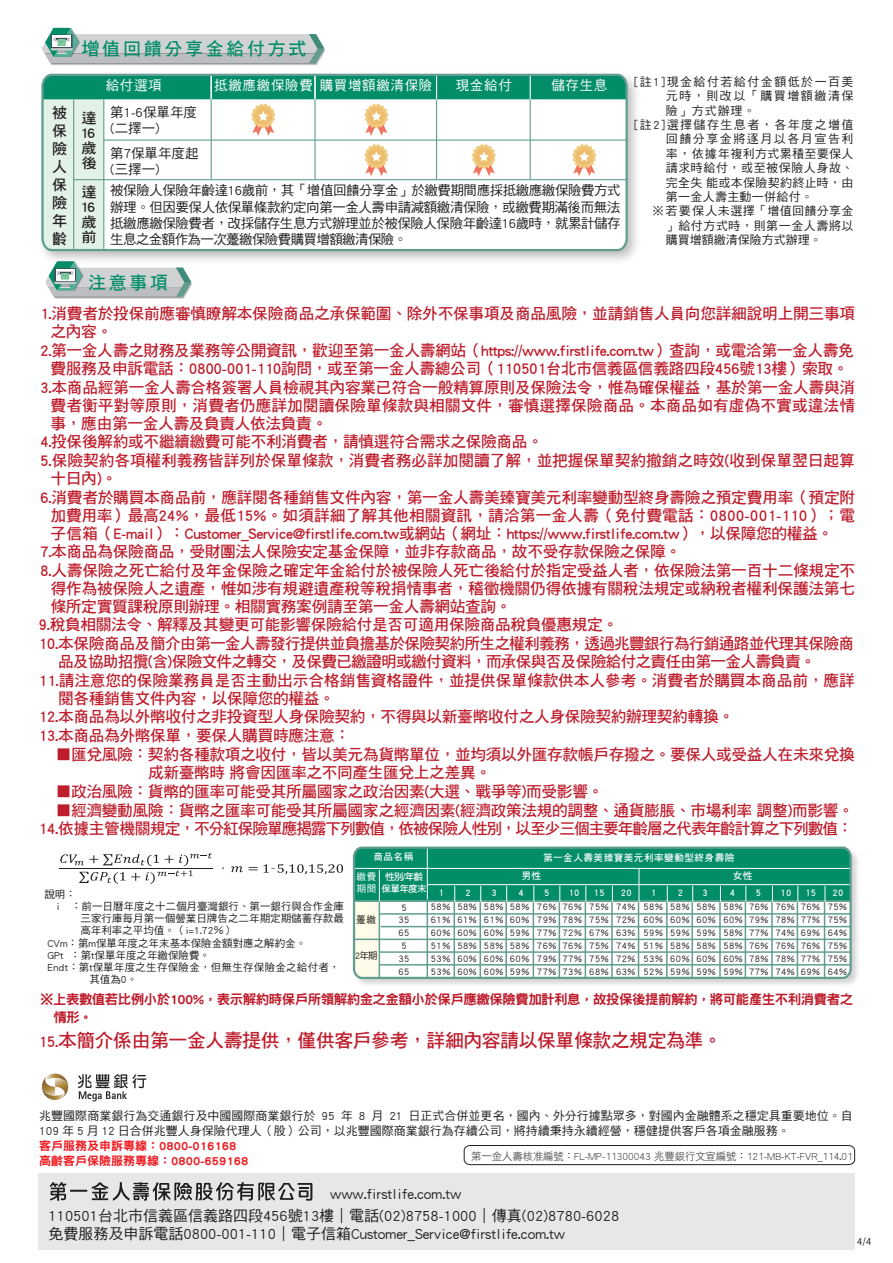
<style>
.page{position:relative;width:893px;height:1263px;background:#fff}
.page>*{position:absolute;margin:0;border:0;box-sizing:border-box;transform-origin:0 0}
.t1{font:18.9px "DF Hei Std W7";letter-spacing:-.025em;color:#be1d2c}
.t2{font:18px "DF Hei Std W7";letter-spacing:.15em;color:#008d68}
.t3{font:15.75px/18.6px "DF Hei Std W7";letter-spacing:-.025em;color:#be1d2c}
.t4{font:15.75px "DF Hei Std W7";letter-spacing:-.05em;color:#be1d2c}
.t5{font:15.75px "DF Hei Std W7";letter-spacing:.005em;color:#be1d2c}
.t6{font:15.75px "DF Hei Std W7";letter-spacing:-.005em;color:#be1d2c}
.t7{font:15.75px "DF Hei Std W7";color:#be1d2c}
.t8{font:15px/18.1px "DF Hei Std W5";color:#231f20}
.t9{font:15px/18px "DF Hei Std W7";color:#231f20;text-align:justify}
.t10{font:14.25px/15px "DF Hei Std W7";color:#231f20;text-align:justify;scale:1.06 1}
.t11{font:13.5px/16.2px "DF Hei Std W5";letter-spacing:-.035em;color:#231f20;text-align:justify}
.t12{font:13.5px/18px "DF Hei Std W9";letter-spacing:-.04em;color:#be1d2c}
.t13{font:13.5px "DF Hei Std W5";letter-spacing:.05em;color:#fff}
.t14{font:13.5px/16.2px "DF Hei Std W5";color:#231f20}
.t15{font:12px/14.9px "DF Hei Std W5";color:#231f20}
.t16{font:12px "DF Hei Std W5";letter-spacing:.025em;color:#231f20}
.t17{font:12px/14.9px "DF Hei Std W9";color:#ee1d23}
.t18{font:12px "DF Hei Std W5";letter-spacing:.12em;color:#231f20}
.t19{font:12px "DF Hei Std W5";letter-spacing:.045em;color:#231f20}
.t20{font:12px "DF Hei Std W5";letter-spacing:.125em;color:#231f20}
.t21{font:10.65px "DF Hei Std W5";color:#231f20}
.t22{font:10.5px "DF Hei Std W5";color:#231f20}
.t23{font:10.5px "DF Hei Std W3";color:#231f20}
.t24{font:10.5px "DF Hei Std W5";letter-spacing:.025em;color:#231f20}
.t25{font:9.6px/12.8px "DF Hei Std W5";letter-spacing:.05em;color:#231f20;text-align:center}
.t26{font:9.6px "DF Hei Std W7";letter-spacing:.05em;color:#fff}
.t27{font:9.6px/11.6px "DF Hei Std W7";letter-spacing:-.075em;color:#fff}
.t28{font:9.6px/11.7px "DF Hei Std W5";color:#fff}
.t29{font:7.95px "DF Hei Std W7";color:#231f20;scale:1.27 1}
.s1{font-size:15.75px}
</style>
<div class="page">
<svg style="left:464px;top:1145px;width:391px;height:20px"></svg>
<svg style="left:78px;top:1074px;width:68px;height:27px"></svg>
<svg style="left:42px;top:1073px;width:26px;height:27px"></svg>
<div style="left:38px;top:1173px;width:817px;height:77px;background:#e6e7e9"></div>
<svg style="left:50px;top:1182px;width:262px;height:19px"></svg>
<svg style="left:42px;top:28px;width:283px;height:37px"></svg>
<svg style="left:40px;top:73px;width:589px;height:179px;background:#9bbbb4"></svg>
<svg style="left:43px;top:75px;width:584px;height:175px"></svg>
<svg style="left:45px;top:261px;width:147px;height:38px"></svg>
<svg style="left:231px;top:866px;width:12px;height:6px"></svg>
<svg style="left:60px;top:853px;width:152px;height:31px"></svg>
<hr style="left:59px;top:868px;width:154px;height:1px;background:#231f20">
<svg style="left:249px;top:864px;width:20px;height:9px"></svg>
<svg style="left:278px;top:864px;width:65px;height:10px"></svg>
<svg style="left:352px;top:846px;width:501px;height:134px;background:#9bbcb4"></svg>
<svg style="left:354px;top:848px;width:497px;height:130px"></svg>
<hr style="left:638px;top:902px;width:1px;height:75px;background:#629d8f">
<hr style="left:638px;top:869px;width:1px;height:33px;background:#fff">
<p class="t9" style="left:52px;top:103px;width:16px">被保險人保險年齡</p>
<p class="t2" style="left:82px;top:39px;width:226px">增值回饋分享金給付方式</p>
<p class="t10" style="left:80px;top:110px;width:17px">達16歲後</p>
<p class="t10" style="left:80px;top:184px;width:17px">達16歲前</p>
<p class="t13" style="left:106px;top:78px;width:58px">給付選項</p>
<p class="t13" style="left:214px;top:78px;width:220px">抵繳應繳保險費購買增額繳清保險</p>
<p class="t13" style="left:456px;top:78px;width:58px">現金給付</p>
<p class="t13" style="left:551px;top:78px;width:58px">儲存生息</p>
<p class="t18" style="left:634px;top:75px;width:221px">[註1]現金給付若給付金額低於一百美</p>
<p class="t20" style="left:666px;top:89px;width:189px">元時，則改以「購買增額繳清保</p>
<p class="t16" style="left:666px;top:104px;width:91px">險」方式辦理。</p>
<p class="t18" style="left:634px;top:118px;width:221px">[註2]選擇儲存生息者，各年度之增值</p>
<p class="t20" style="left:666px;top:132px;width:189px">回饋分享金將逐月以各月宣告利</p>
<p class="t16" style="left:666px;top:147px;width:189px">率，依據年複利方式累積至要保人</p>
<p class="t19" style="left:666px;top:161px;width:189px">請求時給付，或至被保險人身故、</p>
<p class="t16" style="left:666px;top:176px;width:189px">完全失 能或本保險契約終止時，由</p>
<p class="t16" style="left:666px;top:190px;width:149px">第一金人壽主動一併給付。</p>
<p class="t16" style="left:652px;top:204px;width:203px">※若要保人未選擇「增值回饋分享金</p>
<p class="t19" style="left:666px;top:219px;width:189px">」給付方式時，則第一金人壽將以</p>
<p class="t15" style="left:666px;top:232px;width:157px">購買增額繳清保險方式辦理。</p>
<p class="t14" style="left:110px;top:104px;width:88px">第1-6保單年度(二擇一)</p>
<p class="t14" style="left:110px;top:145px;width:90px">第7保單年度起(三擇一)</p>
<p class="t11" style="left:110px;top:182px;width:512px">被保險人保險年齡達16歲前，其「增值回饋分享金」於繳費期間應採抵繳應繳保險費方式辦理。但因要保人依保單條款約定向第一金人壽申請減額繳清保險，或繳費期滿後而無法抵繳應繳保險費者，改採儲存生息方式辦理並於被保險人保險年齡達16歲時，就累計儲存生息之金額作為一次躉繳保險費購買增額繳清保險。</p>
<p class="t2" style="left:88px;top:273px;width:82px">注意事項</p>
<p class="t3" style="left:40px;top:304px;width:817px">1.消費者於投保前應審慎瞭解本保險商品之承保範圍、除外不保事項及商品風險，並請銷售人員向您詳細說明上開三事項</p>
<p class="t3" style="left:51px;top:322px;width:63px">之內容。</p>
<p class="t3" style="left:40px;top:341px;width:815px">2.第一金人壽之財務及業務等公開資訊，歡迎至第一金人壽網站（https://www.firstlife.com.tw）查詢，或電洽第一金人壽免</p>
<p class="t3" style="left:51px;top:359px;width:799px">費服務及申訴電話：0800-001-110詢問，或至第一金人壽總公司（110501台北市信義區信義路四段456號13樓）索取。</p>
<p class="t3" style="left:40px;top:377px;width:817px">3.本商品經第一金人壽合格簽署人員檢視其內容業已符合一般精算原則及保險法令，惟為確保權益，基於第一金人壽與消</p>
<p class="t7" style="left:51px;top:396px;width:806px">費者衡平對等原則，消費者仍應詳加閱讀保險單條款與相關文件，審慎選擇保險商品。本商品如有虛偽不實或違法情</p>
<p class="t3" style="left:51px;top:413px;width:278px">事，應由第一金人壽及負責人依法負責。</p>
<p class="t3" style="left:40px;top:432px;width:504px">4.投保後解約或不繼續繳費可能不利消費者，請慎選符合需求之保險商品。</p>
<p class="t6" style="left:40px;top:452px;width:816px">5.保險契約各項權利義務皆詳列於保單條款，消費者務必詳加閱讀了解，並把握保單契約撤銷之時效(收到保單翌日起算</p>
<p class="t3" style="left:51px;top:469px;width:68px">十日內)。</p>
<p class="t3" style="left:40px;top:487px;width:817px">6.消費者於購買本商品前，應詳閱各種銷售文件內容，第一金人壽美臻寶美元利率變動型終身壽險之預定費用率（預定附</p>
<p class="t5" style="left:51px;top:506px;width:806px">加費用率）最高24%，最低15%。如須詳細了解其他相關資訊，請洽第一金人壽（免付費電話：0800-001-110）；電</p>
<p class="t3" style="left:51px;top:523px;width:784px">子信箱（E-mail）：Customer_Service@firstlife.com.tw或網站（網址：https://www.firstlife.com.tw），以保障您的權益。</p>
<p class="t3" style="left:40px;top:542px;width:643px">7.本商品為保險商品，受財團法人保險安定基金保障，並非存款商品，故不受存款保險之保障。</p>
<p class="t3" style="left:40px;top:561px;width:817px">8.人壽保險之死亡給付及年金保險之確定年金給付於被保險人死亡後給付於指定受益人者，依保險法第一百十二條規定不</p>
<p class="t3" style="left:51px;top:579px;width:806px">得作為被保險人之遺產，惟如涉有規避遺產稅等稅捐情事者，稽徵機關仍得依據有關稅法規定或納稅者權利保護法第七</p>
<p class="t3" style="left:51px;top:597px;width:463px">條所定實質課稅原則辦理。相關實務案例請至第一金人壽網站查詢。</p>
<p class="t3" style="left:39px;top:615px;width:581px">9.稅負相關法令、解釋及其變更可能影響保險給付是否可適用保險商品稅負優惠規定。</p>
<p class="t4" style="left:39px;top:635px;width:817px">10.本保險商品及簡介由第一金人壽發行提供並負擔基於保險契約所生之權利義務，透過兆豐銀行為行銷通路並代理其保險商</p>
<p class="t4" style="left:58px;top:653px;width:759px">品及協助招攬(含)保險文件之轉交，及保費已繳證明或繳付資料，而承保與否及保險給付之責任由第一金人壽負責。</p>
<p class="t3" style="left:39px;top:670px;width:818px">11.請注意您的保險業務員是否主動出示合格銷售資格證件，並提供保單條款供本人參考。消費者於購買本商品前，應詳</p>
<p class="t3" style="left:58px;top:688px;width:278px">閱各種銷售文件內容，以保障您的權益。</p>
<p class="t3" style="left:39px;top:707px;width:697px">12.本商品為以外幣收付之非投資型人身保險契約，不得與以新臺幣收付之人身保險契約辦理契約轉換。</p>
<p class="t3" style="left:39px;top:726px;width:313px">13.本商品為外幣保單，要保人購買時應注意：</p>
<p class="t3" style="left:148px;top:744px;width:708px;text-indent:-92px">■匯兌風險：契約各種款項之收付，皆以美元為貨幣單位，並均須以外匯存款帳戶存撥之。要保人或受益人在未來兌換成新臺幣時 將會因匯率之不同產生匯兌上之差異。</p>
<p class="t3" style="left:56px;top:782px;width:549px">■政治風險：貨幣的匯率可能受其所屬國家之政治因素(大選、戰爭等)而受影響。</p>
<p class="t3" style="left:39px;top:800px;width:817px;text-align:right">■經濟變動風險：貨幣之匯率可能受其所屬國家之經濟因素(經濟政策法規的調整、通貨膨脹、市場利率 調整)而影響。<br>14.依據主管機關規定，不分紅保險單應揭露下列數值，依被保險人性別，以至少三個主要年齡層之代表年齡計算之下列數值：</p>
<p class="t29" style="left:271px;top:864px;width:4px">~</p>
<p class="t22" style="left:44px;top:889px;width:33px">說明：</p>
<p class="t22" style="left:56px;top:901px;width:289px">i ：前一日曆年度之十二個月臺灣銀行、第一銀行與合作金庫</p>
<p class="t22" style="left:80px;top:913px;width:265px">三家行庫每月第一個營業日牌告之二年期定期儲蓄存款最</p>
<p class="t22" style="left:80px;top:925px;width:156px">高年利率之平均值。（i=1.72％）</p>
<p class="t22" style="left:47px;top:937px;width:260px">CVm：第m保單年度之年末基本保險金額對應之解約金。</p>
<p class="t22" style="left:47px;top:949px;width:164px">GPt ：第t保單年度之年繳保險費。</p>
<p class="t24" style="left:47px;top:961px;width:294px">Endt：第t保單年度之生存保險金，但無生存保險金之給付者，</p>
<p class="t22" style="left:89px;top:973px;width:49px">其值為0。</p>
<p class="t26" style="left:373px;top:851px;width:41px">商品名稱</p>
<p class="t26" style="left:543px;top:852px;width:193px">第一金人壽美臻寶美元利率變動型終身壽險</p>
<p class="t28" style="left:357px;top:871px;width:21px">繳費期間</p>
<p class="t27" style="left:382px;top:871px;width:64px;text-indent:3px">性別/年齡<br>保單年度末 1</p>
<p class="t26" style="left:521px;top:871px;width:21px">男性</p>
<p class="t26" style="left:733px;top:871px;width:21px">女性</p>
<p class="t26" style="left:544px;top:887px;width:7px">5</p>
<p class="t26" style="left:568px;top:887px;width:13px">10</p>
<p class="t26" style="left:594px;top:887px;width:13px">15</p>
<p class="t26" style="left:621px;top:887px;width:13px">20</p>
<p class="t26" style="left:651px;top:887px;width:7px">1</p>
<p class="t26" style="left:678px;top:887px;width:7px">2</p>
<p class="t26" style="left:702px;top:887px;width:7px">3</p>
<p class="t26" style="left:730px;top:887px;width:7px">4</p>
<p class="t26" style="left:756px;top:887px;width:7px">5</p>
<p class="t26" style="left:780px;top:887px;width:13px">10</p>
<p class="t26" style="left:805px;top:887px;width:13px">15</p>
<p class="t26" style="left:832px;top:887px;width:13px">20</p>
<p class="t26" style="left:466px;top:887px;width:7px">2</p>
<p class="t26" style="left:491px;top:887px;width:7px">3</p>
<p class="t26" style="left:519px;top:887px;width:7px">4</p>
<p class="t25" style="left:356px;top:913px;width:21px">躉繳</p>
<p class="t25" style="left:355px;top:949px;width:24px">2年期</p>
<p class="t25" style="left:398px;top:901px;width:13px">5<br>35<br>65<br>5<br>35<br>65</p>
<p class="t25" style="left:431px;top:900px;width:418px;text-align:justify">58% 58% 58% 58% 76% 76% 75% 74% 58% 58% 58% 58% 76% 76% 76% 75% 61% 61% 61% 60% 79% 78% 75% 72% 60% 60% 60% 60% 79% 78% 77% 75% 60% 60% 60% 59% 77% 72% 67% 63% 59% 59% 59% 58% 77% 74% 69% 64% 51% 58% 58% 58% 76% 76% 75% 74% 51% 58% 58% 58% 76% 76% 76% 75% 53% 60% 60% 60% 79% 77% 75% 72% 53% 60% 60% 60% 78% 78% 77% 75% 53% 60% 60% 59% 77% 73% 68% 63% 52% 59% 59% 59% 77% 74% 69% 64%</p>
<p class="t12" style="left:54px;top:990px;width:801px;text-indent:-13px">※上表數值若比例小於100%，表示解約時保戶所領解約金之金額小於保戶應繳保險費加計利息，故投保後提前解約，將可能產生不利消費者之情形。</p>
<p class="t1" style="left:39px;top:1030px;width:685px"><span class="s1">15.</span>本簡介係由第一金人壽提供，僅供客戶參考，詳細內容請以保單條款之規定為準。</p>
<p class="t15" style="left:39px;top:1108px;width:815px">兆豐國際商業銀行為交通銀行及中國國際商業銀行於 95 年 8 月 21 日正式合併並更名，國內、外分行據點眾多，對國內金融體系之穩定具重要地位。自<br>109 年 5 月 12 日合併兆豐人身保險代理人（股）公司，以兆豐國際商業銀行為存續公司，將持續秉持永續經營，穩健提供客戶各項金融服務。</p>
<p class="t17" style="left:39px;top:1138px;width:211px">客戶服務及申訴專線：0800-016168高齡客戶保險服務專線：0800-659168</p>
<p class="t23" style="left:471px;top:1150px;width:383px">第一金人壽核准編號：FL-MP-11300043 兆豐銀行文宣編號：121-MB-KT-FVR_114.01</p>
<p class="t8" style="left:330px;top:1184px;width:133px">www.firstlife.com.tw</p>
<p class="t8" style="left:49px;top:1206px;width:572px">110501台北市信義區信義路四段456號13樓｜電話(02)8758-1000｜傳真(02)8780-6028免費服務及申訴電話0800-001-110｜電子信箱Customer_Service@firstlife.com.tw</p>
<p class="t21" style="left:857px;top:1236px;width:16px">4/4</p>
</div>
